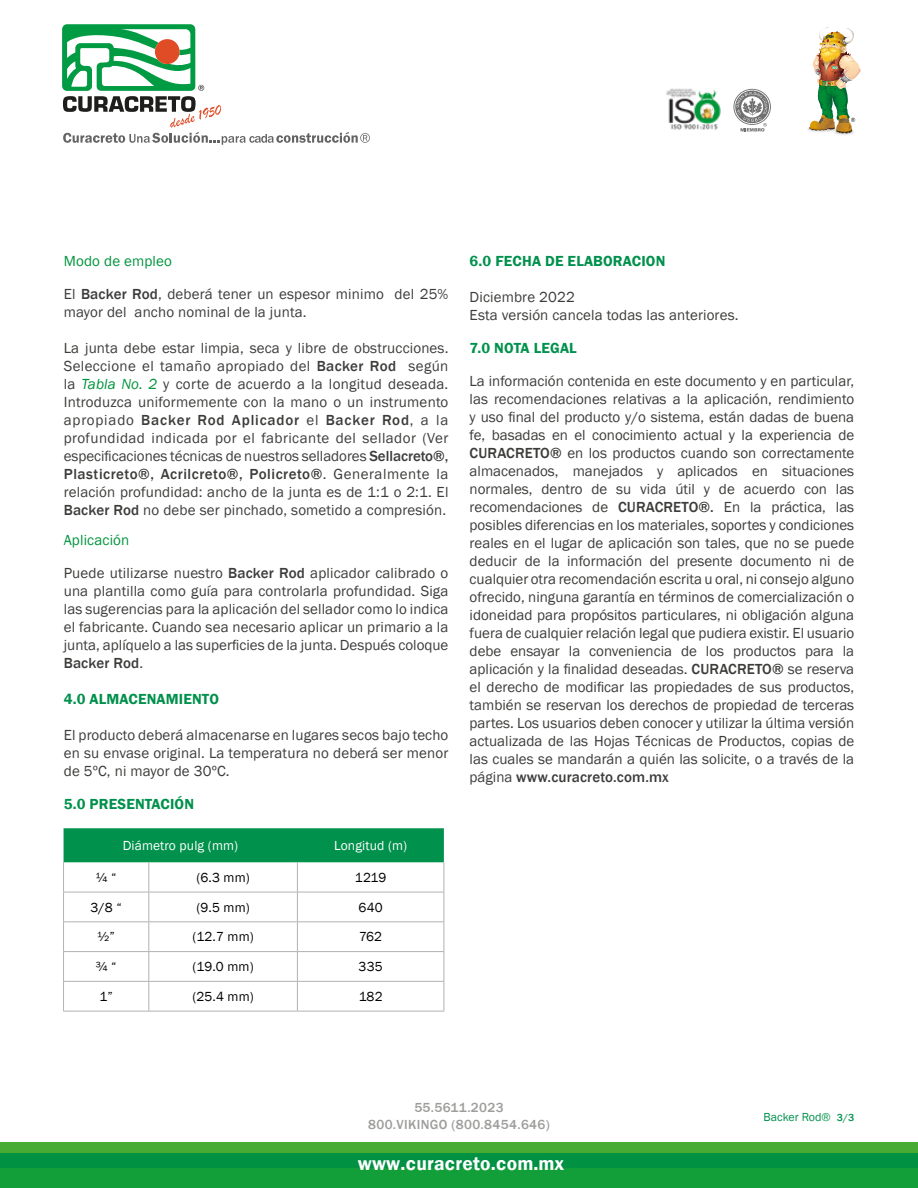
<style>
.page{position:relative;width:918px;height:1188px;background:#fff}
.page>*{position:absolute;margin:0;border:0;box-sizing:border-box;transform-origin:0 0}
.t1{font:600 19.5px "Franklin Gothic";letter-spacing:.01em;color:#fff}
.t2{font:15px/18px "Franklin Gothic";letter-spacing:.01em;color:#3c3c3b;text-align:justify}
.t3{font:600 15px "Franklin Gothic";letter-spacing:.01em;color:#00914c}
.t4{font:15px "Franklin Gothic";letter-spacing:.01em;color:#00943c}
.t5{font:13.5px "Franklin Gothic";letter-spacing:.01em;color:#000}
.t6{font:500 13.5px/16.2px "Franklin Gothic";letter-spacing:.025em;color:#9d9d9c;text-align:center}
.t7{font:13.5px "Franklin Gothic";letter-spacing:.01em;color:#fff}
.t8{font:12px "Franklin Gothic";color:#00914c}
.s1{font-weight:500}
.s2{font-style:italic;color:#00943c}
.s3{font-weight:500;font-size:10.5px}
</style>
<div class="page">
<img style="left:843px;top:133px;width:10px;height:2px">
<img style="left:807px;top:128px;width:36px;height:7px">
<svg style="left:62px;top:24px;width:308px;height:121px"></svg>
<img style="left:809px;top:27px;width:52px;height:106px">
<img style="left:666px;top:88px;width:55px;height:42px">
<svg style="left:733px;top:89px;width:38px;height:43px"></svg>
<div style="left:0;top:1168px;width:918px;height:20px;background:#129f39"></div>
<div style="left:0;top:1153px;width:918px;height:15px;background:#009143"></div>
<div style="left:0;top:1143px;width:918px;height:10px;background:#48ac34"></div>
<div style="left:64px;top:828px;width:380px;height:34px;background:#00914c"></div>
<hr style="left:63px;top:862px;width:1px;height:30px;background:#b3b2b2">
<hr style="left:149px;top:862px;width:1px;height:30px;background:#b3b2b2">
<hr style="left:297px;top:862px;width:1px;height:30px;background:#b3b2b2">
<hr style="left:444px;top:862px;width:1px;height:30px;background:#b3b2b2">
<hr style="left:63px;top:892px;width:1px;height:30px;background:#b3b2b2">
<hr style="left:149px;top:892px;width:1px;height:30px;background:#b3b2b2">
<hr style="left:297px;top:892px;width:1px;height:30px;background:#b3b2b2">
<hr style="left:444px;top:892px;width:1px;height:30px;background:#b3b2b2">
<svg style="left:63px;top:923px;width:1px;height:88px"></svg>
<svg style="left:149px;top:923px;width:1px;height:88px"></svg>
<svg style="left:297px;top:923px;width:1px;height:88px"></svg>
<svg style="left:444px;top:922px;width:1px;height:89px"></svg>
<hr style="left:63px;top:892px;width:86px;height:1px;background:#b3b2b2">
<hr style="left:149px;top:892px;width:148px;height:1px;background:#b3b2b2">
<hr style="left:297px;top:892px;width:147px;height:1px;background:#b3b2b2">
<hr style="left:63px;top:922px;width:86px;height:1px;background:#b3b2b2">
<hr style="left:149px;top:922px;width:148px;height:1px;background:#b3b2b2">
<hr style="left:297px;top:922px;width:147px;height:1px;background:#b3b2b2">
<hr style="left:63px;top:951px;width:86px;height:1px;background:#b3b2b2">
<hr style="left:149px;top:951px;width:148px;height:1px;background:#b3b2b2">
<hr style="left:297px;top:951px;width:147px;height:1px;background:#b3b2b2">
<hr style="left:63px;top:981px;width:86px;height:1px;background:#b3b2b2">
<hr style="left:149px;top:981px;width:148px;height:1px;background:#b3b2b2">
<hr style="left:297px;top:981px;width:147px;height:1px;background:#b3b2b2">
<hr style="left:63px;top:1011px;width:86px;height:1px;background:#b3b2b2">
<hr style="left:149px;top:1011px;width:148px;height:1px;background:#b3b2b2">
<hr style="left:297px;top:1011px;width:147px;height:1px;background:#b3b2b2">
<p class="t4" style="left:64px;top:251px;width:110px">Modo de empleo</p>
<p class="t2" style="left:64px;top:285px;width:386px">El <span class="s1">Backer Rod</span>, deberá tener un espesor minimo del 25% mayor del ancho nominal de la junta.</p>
<p class="t2" style="left:64px;top:339px;width:386px">La junta debe estar limpia, seca y libre de obstrucciones.<br>Seleccione el tamaño apropiado del <span class="s1">Backer Rod</span> según la <span class="s2">Tabla No. 2</span> y corte de acuerdo a la longitud deseada.<br>Introduzca uniformemente con la mano o un instrumento apropiado <span class="s1">Backer Rod Aplicador</span> el <span class="s1">Backer Rod</span>, a la profundidad indicada por el fabricante del sellador (Ver especificaciones técnicas de nuestros selladores <span class="s1">Sellacreto®, Plasticreto®, Acrilcreto®, Policreto®</span>. Generalmente la relación profundidad: ancho de la junta es de 1:1 o 2:1. El <span class="s1">Backer Rod</span> no debe ser pinchado, sometido a compresión.</p>
<p class="t4" style="left:64px;top:530px;width:67px">Aplicación</p>
<p class="t2" style="left:64px;top:564px;width:386px">Puede utilizarse nuestro <span class="s1">Backer Rod</span> aplicador calibrado o una plantilla como guía para controlarla profundidad. Siga las sugerencias para la aplicación del sellador como lo indica el fabricante. Cuando sea necesario aplicar un primario a la junta, aplíquelo a las superficies de la junta. Después coloque <span class="s1">Backer Rod</span>.</p>
<p class="t3" style="left:64px;top:689px;width:157px">4.0 ALMACENAMIENTO</p>
<p class="t2" style="left:64px;top:726px;width:386px">El producto deberá almacenarse en lugares secos bajo techo en su envase original. La temperatura no deberá ser menor de 5ºC, ni mayor de 30ºC.</p>
<p class="t3" style="left:64px;top:794px;width:132px">5.0 PRESENTACIÓN</p>
<p class="t7" style="left:123px;top:837px;width:117px">Diámetro pulg (mm)</p>
<p class="t7" style="left:334px;top:837px;width:75px">Longitud (m)</p>
<p class="t5" style="left:96px;top:869px;width:22px">¼ “</p>
<p class="t5" style="left:196px;top:869px;width:55px">(6.3 mm)</p>
<p class="t5" style="left:355px;top:869px;width:33px">1219</p>
<p class="t5" style="left:91px;top:899px;width:33px">3/8 “</p>
<p class="t5" style="left:196px;top:899px;width:55px">(9.5 mm)</p>
<p class="t5" style="left:359px;top:899px;width:26px">640</p>
<p class="t5" style="left:97px;top:929px;width:19px">½”</p>
<p class="t5" style="left:192px;top:929px;width:63px">(12.7 mm)</p>
<p class="t5" style="left:359px;top:929px;width:25px">762</p>
<p class="t5" style="left:96px;top:958px;width:22px">¾ “</p>
<p class="t5" style="left:192px;top:958px;width:63px">(19.0 mm)</p>
<p class="t5" style="left:359px;top:958px;width:26px">335</p>
<p class="t5" style="left:99px;top:988px;width:15px">1”</p>
<p class="t5" style="left:192px;top:988px;width:63px">(25.4 mm)</p>
<p class="t5" style="left:359px;top:988px;width:25px">182</p>
<p class="t3" style="left:470px;top:251px;width:197px">6.0 FECHA DE ELABORACION</p>
<p class="t2" style="left:470px;top:288px;width:270px">Diciembre 2022<br>Esta versión cancela todas las anteriores.</p>
<p class="t3" style="left:470px;top:338px;width:109px">7.0 NOTA LEGAL</p>
<p class="t2" style="left:470px;top:372px;width:386px">La información contenida en este documento y en particular, las recomendaciones relativas a la aplicación, rendimiento y uso final del producto y/o sistema, están dadas de buena fe, basadas en el conocimiento actual y la experiencia de <span class="s1">CURACRETO®</span> en los productos cuando son correctamente almacenados, manejados y aplicados en situaciones normales, dentro de su vida útil y de acuerdo con las recomendaciones de <span class="s1">CURACRETO®.</span> En la práctica, las posibles diferencias en los materiales, soportes y condiciones reales en el lugar de aplicación son tales, que no se puede deducir de la información del presente documento ni de cualquier otra recomendación escrita u oral, ni consejo alguno ofrecido, ninguna garantía en términos de comercialización o idoneidad para propósitos particulares, ni obligación alguna fuera de cualquier relación legal que pudiera existir. El usuario debe ensayar la conveniencia de los productos para la aplicación y la finalidad deseadas. <span class="s1">CURACRETO®</span> se reserva el derecho de modificar las propiedades de sus productos, también se reservan los derechos de propiedad de terceras partes. Los usuarios deben conocer y utilizar la última versión actualizada de las Hojas Técnicas de Productos, copias de las cuales se mandarán a quién las solicite, o a través de la página <span class="s1">www.curacreto.com.mx</span></p>
<p class="t6" style="left:368px;top:1100px;width:183px">55.5611.2023<br>800.VIKINGO (800.8454.646)</p>
<p class="t8" style="left:764px;top:1110px;width:92px">Backer Rod® <span class="s3">3/3</span></p>
<h1 class="t1" style="left:358px;top:1152px;width:208px">www.curacreto.com.mx</h1>
</div>
